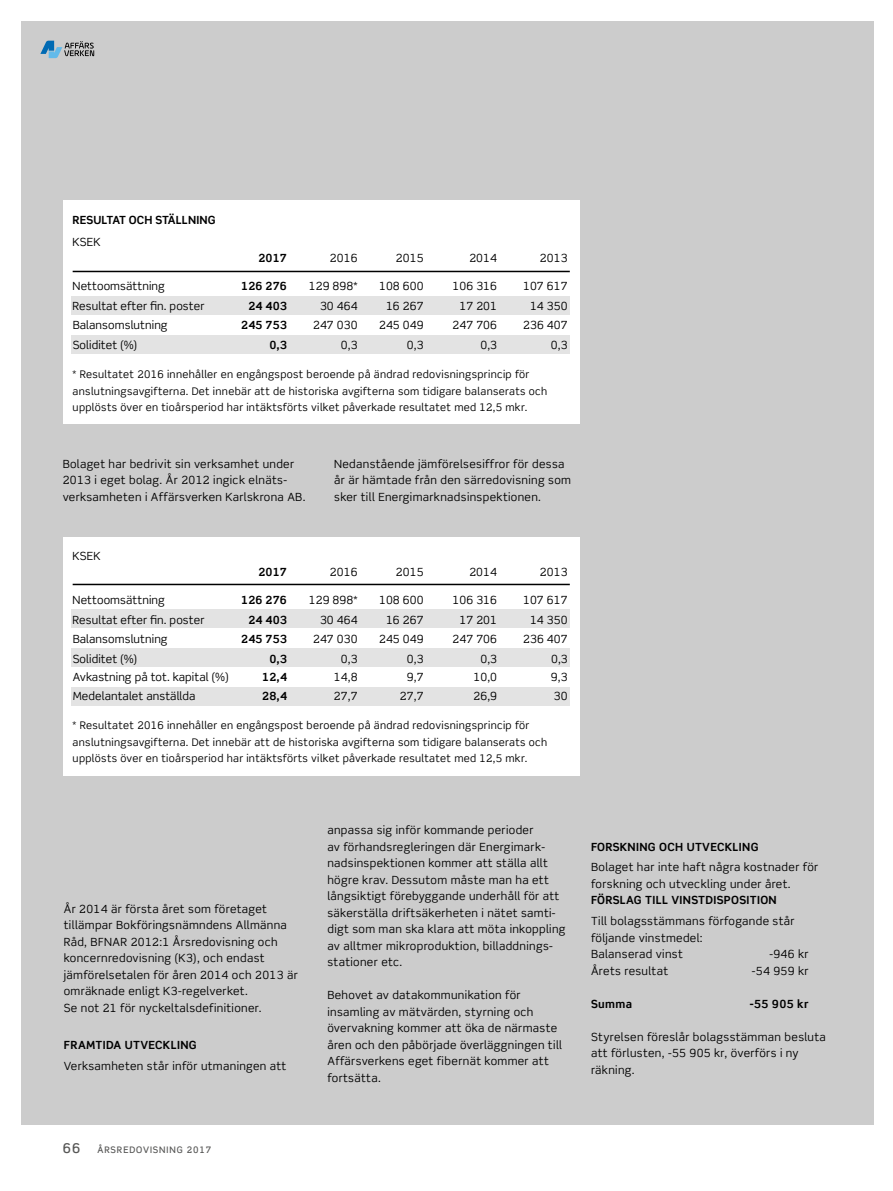
<style>
.page{position:relative;width:893px;height:1191px;background:#fff}
.page>*{position:absolute;margin:0;border:0;box-sizing:border-box;transform-origin:0 0}
.t1{font:11.25px/16.5px "Scene Std";letter-spacing:.03em;color:#000}
.t2{font:11.25px "Scene Std";letter-spacing:.01em;color:#000}
.t3{font:700 11.25px "Scene Std";letter-spacing:.015em;color:#000}
.t4{font:10.5px/16.5px "Scene Std";letter-spacing:.03em;color:#000}
.t5{font:500 9px "Scene Std";letter-spacing:.1em;color:#575756}
.s1{font-size:13.5px}
</style>
<div class="page">
<div style="left:21px;top:21px;width:853px;height:1104px;background:#ccc"></div>
<svg style="left:40px;top:41px;width:54px;height:17px"></svg>
<div style="left:64px;top:200px;width:516px;height:223px;background:#fff"></div>
<div style="left:64px;top:537px;width:516px;height:238px;background:#fff"></div>
<div style="left:71px;top:335px;width:499px;height:18px;background:#e3e3e3"></div>
<div style="left:71px;top:648px;width:499px;height:18px;background:#e3e3e3"></div>
<div style="left:71px;top:687px;width:499px;height:18px;background:#e3e3e3"></div>
<div style="left:71px;top:296px;width:499px;height:18px;background:#e3e3e3"></div>
<div style="left:71px;top:609px;width:499px;height:18px;background:#e3e3e3"></div>
<hr style="left:73px;top:271px;width:497px;height:1px;background:#000">
<hr style="left:73px;top:584px;width:497px;height:1px;background:#000">
<p class="t3" style="left:73px;top:213px;width:144px">RESULTAT OCH STÄLLNING</p>
<p class="t1" style="left:73px;top:233px;width:30px">KSEK</p>
<p class="t3" style="left:258px;top:251px;width:30px">2017</p>
<p class="t1" style="left:330px;top:250px;width:29px">2016</p>
<p class="t1" style="left:396px;top:250px;width:29px">2015</p>
<p class="t1" style="left:469px;top:250px;width:29px">2014</p>
<p class="t1" style="left:540px;top:250px;width:29px">2013</p>
<p class="t2" style="left:73px;top:279px;width:94px">Nettoomsättning</p>
<p class="t3" style="left:241px;top:279px;width:47px">126 276</p>
<p class="t1" style="left:309px;top:278px;width:50px">129 898*</p>
<p class="t1" style="left:379px;top:278px;width:46px">108 600</p>
<p class="t1" style="left:453px;top:278px;width:46px">106 316</p>
<p class="t1" style="left:523px;top:278px;width:46px">107 617</p>
<p class="t2" style="left:73px;top:299px;width:133px">Resultat efter fin. poster</p>
<p class="t3" style="left:248px;top:299px;width:40px">24 403</p>
<p class="t1" style="left:320px;top:297px;width:39px">30 464</p>
<p class="t1" style="left:386px;top:297px;width:39px">16 267</p>
<p class="t1" style="left:459px;top:297px;width:39px">17 201</p>
<p class="t1" style="left:530px;top:297px;width:39px">14 350</p>
<p class="t2" style="left:73px;top:318px;width:96px">Balansomslutning</p>
<p class="t3" style="left:241px;top:318px;width:47px">245 753</p>
<p class="t1" style="left:313px;top:317px;width:46px">247 030</p>
<p class="t1" style="left:379px;top:317px;width:46px">245 049</p>
<p class="t1" style="left:453px;top:317px;width:46px">247 706</p>
<p class="t1" style="left:523px;top:317px;width:46px">236 407</p>
<p class="t2" style="left:73px;top:338px;width:66px">Soliditet (%)</p>
<p class="t3" style="left:269px;top:338px;width:19px">0,3</p>
<p class="t1" style="left:341px;top:336px;width:18px">0,3</p>
<p class="t1" style="left:407px;top:336px;width:18px">0,3</p>
<p class="t1" style="left:480px;top:336px;width:18px">0,3</p>
<p class="t1" style="left:551px;top:336px;width:18px">0,3</p>
<p class="t4" style="left:73px;top:366px;width:476px">* Resultatet 2016 innehåller en engångspost beroende på ändrad redovisningsprincip för anslutningsavgifterna. Det innebär att de historiska avgifterna som tidigare balanserats och upplösts över en tioårsperiod har intäktsförts vilket påverkade resultatet med 12,5 mkr.</p>
<p class="t1" style="left:63px;top:455px;width:244px">Bolaget har bedrivit sin verksamhet under<br>2013 i eget bolag. År 2012 ingick elnäts&shy;verksamheten i Affärsverken Karlskrona AB.</p>
<p class="t1" style="left:334px;top:455px;width:238px">Nedanstående jämförelsesiffror för dessa år är hämtade från den särredovisning som sker till Energimarknadsinspektionen.</p>
<p class="t1" style="left:73px;top:547px;width:30px">KSEK</p>
<p class="t3" style="left:258px;top:565px;width:30px">2017</p>
<p class="t1" style="left:330px;top:563px;width:29px">2016</p>
<p class="t1" style="left:396px;top:563px;width:29px">2015</p>
<p class="t1" style="left:469px;top:563px;width:29px">2014</p>
<p class="t1" style="left:540px;top:563px;width:29px">2013</p>
<p class="t2" style="left:73px;top:593px;width:94px">Nettoomsättning</p>
<p class="t3" style="left:241px;top:593px;width:47px">126 276</p>
<p class="t1" style="left:309px;top:591px;width:50px">129 898*</p>
<p class="t1" style="left:379px;top:591px;width:46px">108 600</p>
<p class="t1" style="left:453px;top:591px;width:46px">106 316</p>
<p class="t1" style="left:523px;top:591px;width:46px">107 617</p>
<p class="t2" style="left:73px;top:612px;width:133px">Resultat efter fin. poster</p>
<p class="t3" style="left:248px;top:612px;width:40px">24 403</p>
<p class="t1" style="left:320px;top:611px;width:39px">30 464</p>
<p class="t1" style="left:386px;top:611px;width:39px">16 267</p>
<p class="t1" style="left:459px;top:611px;width:39px">17 201</p>
<p class="t1" style="left:530px;top:611px;width:39px">14 350</p>
<p class="t2" style="left:73px;top:632px;width:96px">Balansomslutning</p>
<p class="t3" style="left:241px;top:632px;width:47px">245 753</p>
<p class="t1" style="left:313px;top:630px;width:46px">247 030</p>
<p class="t1" style="left:379px;top:630px;width:46px">245 049</p>
<p class="t1" style="left:453px;top:630px;width:46px">247 706</p>
<p class="t1" style="left:523px;top:630px;width:46px">236 407</p>
<p class="t2" style="left:73px;top:651px;width:66px">Soliditet (%)</p>
<p class="t3" style="left:269px;top:651px;width:19px">0,3</p>
<p class="t1" style="left:341px;top:650px;width:18px">0,3</p>
<p class="t1" style="left:407px;top:650px;width:18px">0,3</p>
<p class="t1" style="left:480px;top:650px;width:18px">0,3</p>
<p class="t1" style="left:551px;top:650px;width:18px">0,3</p>
<p class="t2" style="left:73px;top:670px;width:158px">Avkastning på tot. kapital (%)</p>
<p class="t3" style="left:262px;top:670px;width:26px">12,4</p>
<p class="t1" style="left:334px;top:669px;width:25px">14,8</p>
<p class="t1" style="left:407px;top:669px;width:18px">9,7</p>
<p class="t1" style="left:473px;top:669px;width:25px">10,0</p>
<p class="t1" style="left:551px;top:669px;width:18px">9,3</p>
<p class="t2" style="left:73px;top:689px;width:124px">Medelantalet anställda</p>
<p class="t3" style="left:262px;top:689px;width:26px">28,4</p>
<p class="t1" style="left:334px;top:687px;width:25px">27,7</p>
<p class="t1" style="left:400px;top:687px;width:25px">27,7</p>
<p class="t1" style="left:473px;top:687px;width:25px">26,9</p>
<p class="t1" style="left:554px;top:687px;width:15px">30</p>
<p class="t4" style="left:73px;top:717px;width:476px">* Resultatet 2016 innehåller en engångspost beroende på ändrad redovisningsprincip för anslutningsavgifterna. Det innebär att de historiska avgifterna som tidigare balanserats och upplösts över en tioårsperiod har intäktsförts vilket påverkade resultatet med 12,5 mkr.</p>
<p class="t1" style="left:64px;top:900px;width:235px">År 2014 är första året som företaget tillämpar Bokföringsnämndens Allmänna Råd, BFNAR 2012:1 Årsredovisning och koncernredovisning (K3), och endast jämförelsetalen för åren 2014 och 2013 är omräknade enligt K3-regelverket.<br>Se not 21 för nyckeltalsdefinitioner.</p>
<p class="t3" style="left:64px;top:1038px;width:134px">FRAMTIDA UTVECKLING</p>
<p class="t1" style="left:64px;top:1057px;width:224px">Verksamheten står inför utmaningen att</p>
<p class="t1" style="left:327px;top:821px;width:240px">anpassa sig inför kommande perioder<br>av förhandsregleringen där Energimark&shy;nadsinspektionen kommer att ställa allt högre krav. Dessutom måste man ha ett långsiktigt förebyggande underhåll för att säkerställa driftsäkerheten i nätet samti&shy;digt som man ska klara att möta inkoppling av alltmer mikroproduktion, billaddnings&shy;stationer etc.</p>
<p class="t1" style="left:327px;top:986px;width:236px">Behovet av datakommunikation för insamling av mätvärden, styrning och övervakning kommer att öka de närmaste åren och den påbörjade överläggningen till Affärsverkens eget fibernät kommer att fortsätta.</p>
<p class="t3" style="left:591px;top:839px;width:169px">FORSKNING OCH UTVECKLING</p>
<p class="t1" style="left:591px;top:859px;width:229px">Bolaget har inte haft några kostnader för forskning och utveckling under året.</p>
<p class="t3" style="left:591px;top:893px;width:187px">FÖRSLAG TILL VINSTDISPOSITION</p>
<p class="t1" style="left:591px;top:912px;width:205px">Till bolagsstämmans förfogande står följande vinstmedel:<br>Balanserad vinst</p>
<p class="t1" style="left:769px;top:945px;width:41px">-946 kr</p>
<p class="t1" style="left:591px;top:962px;width:79px">Årets resultat</p>
<p class="t1" style="left:752px;top:962px;width:58px">-54 959 kr</p>
<p class="t3" style="left:591px;top:996px;width:43px">Summa</p>
<p class="t3" style="left:750px;top:996px;width:60px">-55 905 kr</p>
<p class="t1" style="left:591px;top:1028px;width:236px">Styrelsen föreslår bolagsstämman besluta att förlusten, -55 905 kr, överförs i ny räkning.</p>
<p class="t5" style="left:63px;top:1143px;width:150px"><span class="s1">66</span> ÅRSREDOVISNING 2017</p>
</div>
